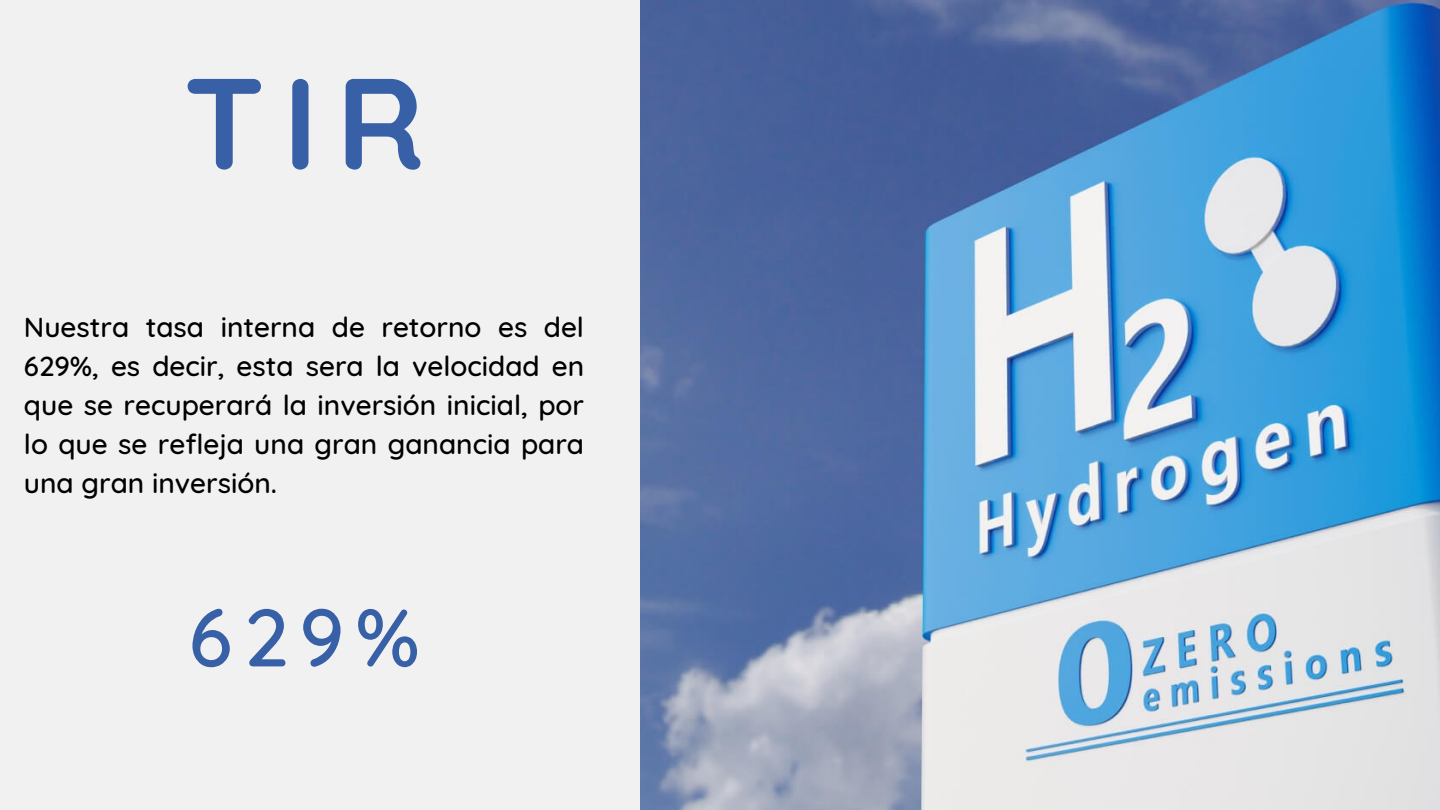
<style>
.page{position:relative;width:1440px;height:810px;background:#f1f1f1}
.page>*{position:absolute;margin:0;border:0;box-sizing:border-box;transform-origin:0 0}
.t1{font:700 129.5px "Quicksand";color:#3760a7}
.t2{font:500 81.1px "Quicksand";color:#3760a7}
.t3{font:500 28px/39px "Quicksand";color:#000;text-align:justify}
</style>
<div class="page">
<img style="left:641px;top:0;width:799px;height:810px">
<h1 class="t1" style="left:184px;top:40px;width:243px">TIR</h1>
<p class="t3" style="left:24px;top:307px;width:562px">Nuestra tasa interna de retorno es del 629%, es decir, esta sera la velocidad en que se recuperará la inversión inicial, por lo que se refleja una gran ganancia para una gran inversión.</p>
<h2 class="t2" style="left:189px;top:585px;width:233px">629%</h2>
</div>
